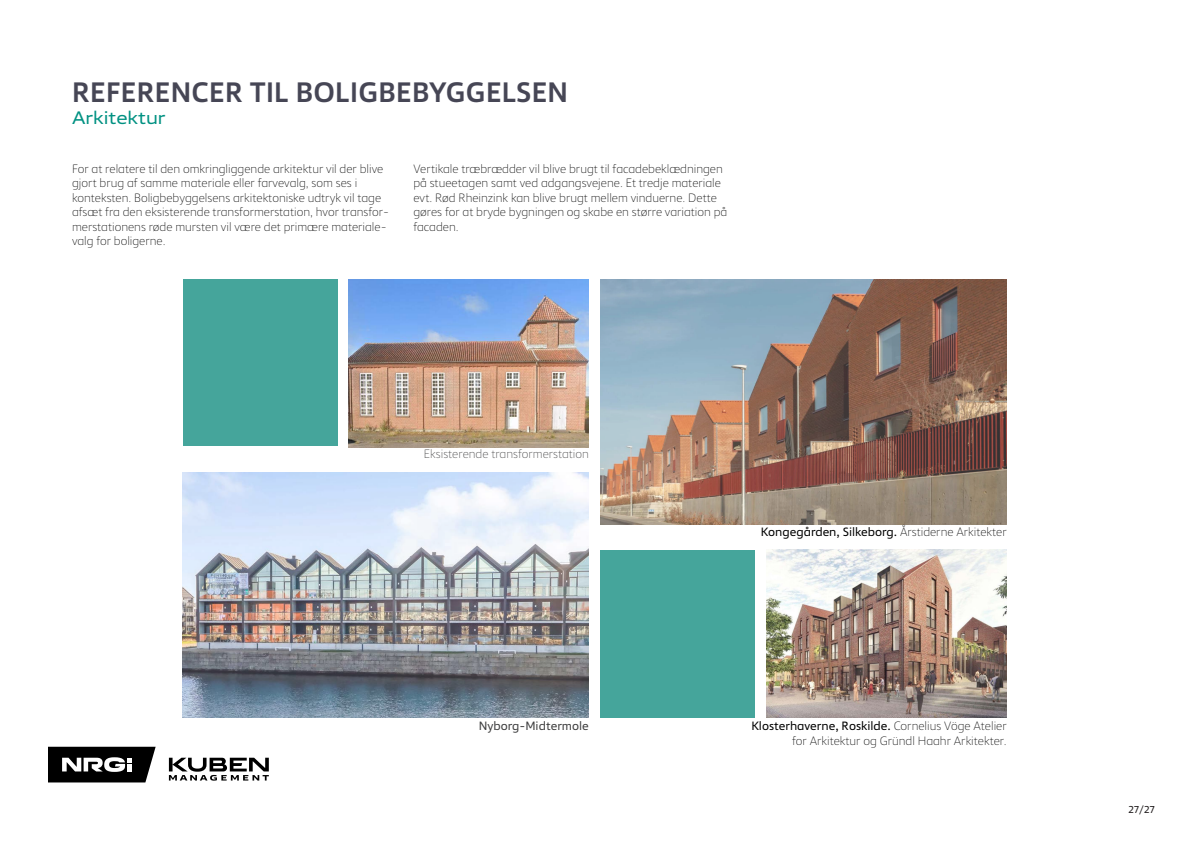
<style>
.page{position:relative;width:1191px;height:842px;background:#fff}
.page>*{position:absolute;margin:0;border:0;box-sizing:border-box;transform-origin:0 0}
.Lille_overskirft{font:500 28px "Vast";letter-spacing:.01em;color:#464655}
.Lille_overskirft-2{font:18px "Vast L";color:#009182}
.Billedtekst{font:200 12px/14.4px "Vast";color:#000001}
.Billedtekst-2{font:12px "Vast";color:#000001}
.Billedtekst-3{font:200 12px "Vast";color:#3e3e3f}
.Billedtekst-4{font:12px "Vast";color:#3e3e3f}
.t1{font:10px "Vast";color:#231f20}
.s1{font-weight:200}
.s2{font-weight:400}
</style>
<div class="page">
<div style="left:183px;top:279px;width:154px;height:167px;background:#45a59b"></div>
<div style="left:600px;top:550px;width:155px;height:167px;background:#45a59b"></div>
<img style="left:349px;top:279px;width:240px;height:168px">
<img style="left:766px;top:550px;width:240px;height:167px">
<img style="left:183px;top:472px;width:406px;height:245px">
<img style="left:600px;top:279px;width:406px;height:246px">
<svg style="left:169px;top:758px;width:100px;height:23px"></svg>
<svg style="left:49px;top:747px;width:107px;height:35px"></svg>
<p class="Lille_overskirft" style="left:72px;top:74px;width:497px">REFERENCER TIL BOLIGBEBYGGELSEN</p>
<p class="Lille_overskirft-2" style="left:72px;top:106px;width:95px">Arkitektur</p>
<p class="Billedtekst" style="left:72px;top:161px;width:319px">For at relatere til den omkringliggende arkitektur vil der blive gjort brug af samme materiale eller farvevalg, som ses i konteksten. Boligbebyggelsens arkitektoniske udtryk vil tage afsæt fra den eksisterende transformerstation, hvor transfor&shy;merstationens røde mursten vil være det primære materiale&shy;valg for boligerne.</p>
<p class="Billedtekst" style="left:413px;top:161px;width:315px">Vertikale træbrædder vil blive brugt til facadebeklædningen på stueetagen samt ved adgangsvejene. Et tredje materiale evt. Rød Rheinzink kan blive brugt mellem vinduerne. Dette gøres for at bryde bygningen og skabe en større variation på facaden.</p>
<p class="Billedtekst-3" style="left:424px;top:447px;width:167px">Eksisterende transformerstation</p>
<p class="Billedtekst-4" style="left:479px;top:719px;width:112px">Nyborg-Midtermole</p>
<p class="Billedtekst-2" style="left:761px;top:524px;width:247px">Kongegården, Silkeborg. <span class="s1">Årstiderne Arkitekter</span></p>
<p class="Billedtekst" style="left:751px;top:719px;width:257px;text-align:right"><span class="s2">Klosterhaverne, Roskilde.</span> Cornelius Vöge Atelier for Arkitektur og Gründl Haahr Arkitekter.</p>
<p class="t1" style="left:1128px;top:803px;width:28px">27/27</p>
</div>
